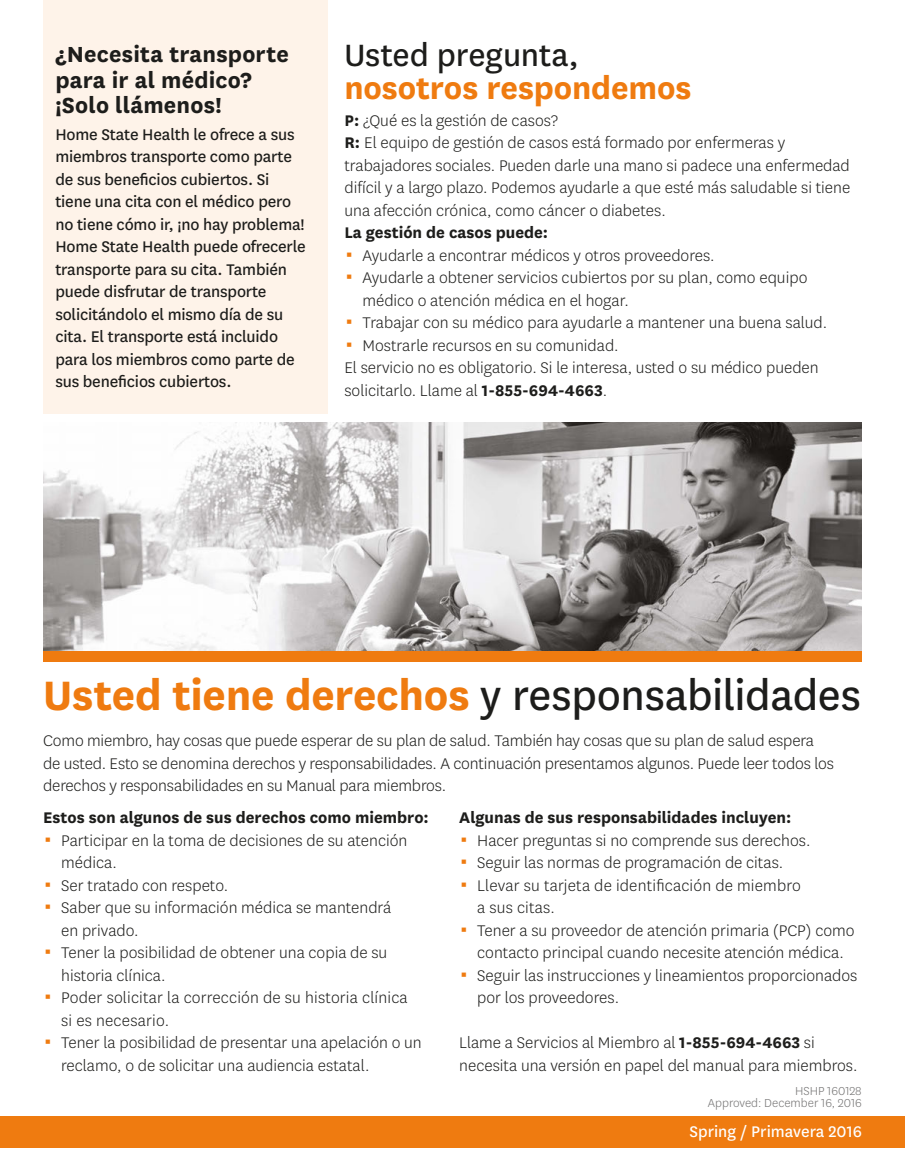
<style>
.page{position:relative;width:905px;height:1175px;background:#fff}
.page>*{position:absolute;margin:0;border:0;box-sizing:border-box;transform-origin:0 0}
.t1{font:700 48px "Centene Sans";letter-spacing:-.005em;color:#ef7b10}
.t2{font:700 36px/33px "Centene Sans";letter-spacing:-.005em;color:#ef7b10}
.t3{font:700 25.5px/25.5px "Centene Sans";letter-spacing:.005em;color:#1d1d1b}
.t4{font:300 18px/22.5px "Centene Sans";color:#1d1d1b}
.t5{font:18px/22.5px "Centene Sans";letter-spacing:-.01em;color:#1d1d1b}
.t6{font:700 18px "Centene Sans";color:#1d1d1b}
.t7{font:18px "Centene Sans";color:#fff}
.t8{font:300 13.5px "Centene Sans";color:#747373}
.s1{font-weight:400;color:#1d1d1b}
.s2{font-weight:700}
</style>
<div class="page">
<div style="left:0;top:1116px;width:905px;height:31px;background:#ef7b10"></div>
<div style="left:43px;top:0;width:284px;height:414px;background:#fef3e9"></div>
<img style="left:43px;top:422px;width:818px;height:229px">
<div style="left:43px;top:651px;width:818px;height:11px;background:#ef7b10"></div>
<p class="t3" style="left:55px;top:40px;width:235px">¿Necesita transporte para ir al médico? ¡Solo llámenos!</p>
<p class="t5" style="left:55px;top:122px;width:252px">Home State Health le ofrece a sus miembros transporte como parte de sus beneficios cubiertos. Si tiene una cita con el médico pero no tiene cómo ir, ¡no hay problema!<br>Home State Health puede ofrecerle transporte para su cita. También puede disfrutar de transporte solicitándolo el mismo día de su cita. El transporte está incluido para los miembros como parte de sus beneficios cubiertos.</p>
<p class="t2" style="left:344px;top:36px;width:348px"><span class="s1">Usted pregunta, </span>nosotros respondemos</p>
<p class="t4" style="left:344px;top:108px;width:215px"><span class="s2">P:</span> ¿Qué es la gestión de casos?</p>
<p class="t4" style="left:344px;top:131px;width:507px"><span class="s2">R:</span> El equipo de gestión de casos está formado por enfermeras y trabajadores sociales. Pueden darle una mano si padece una enfermedad difícil y a largo plazo. Podemos ayudarle a que esté más saludable si tiene una afección crónica, como cáncer o diabetes.</p>
<p class="t6" style="left:344px;top:220px;width:205px">La gestión de casos puede:</p>
<p class="t4" style="left:362px;top:243px;width:354px">Ayudarle a encontrar médicos y otros proveedores.</p>
<p class="t4" style="left:362px;top:266px;width:446px">Ayudarle a obtener servicios cubiertos por su plan, como equipo médico o atención médica en el hogar.</p>
<p class="t4" style="left:362px;top:311px;width:466px">Trabajar con su médico para ayudarle a mantener una buena salud.</p>
<p class="t4" style="left:362px;top:333px;width:258px">Mostrarle recursos en su comunidad.</p>
<p class="t4" style="left:344px;top:356px;width:476px">El servicio no es obligatorio. Si le interesa, usted o su médico pueden solicitarlo. Llame al <span class="s2">1-855-694-4663</span>.</p>
<p class="t1" style="left:43px;top:661px;width:819px">Usted tiene derechos <span class="s1">y responsabilidades</span></p>
<p class="t4" style="left:43px;top:729px;width:792px">Como miembro, hay cosas que puede esperar de su plan de salud. También hay cosas que su plan de salud espera de usted. Esto se denomina derechos y responsabilidades. A continuación presentamos algunos. Puede leer todos los derechos y responsabilidades en su Manual para miembros.</p>
<p class="t6" style="left:43px;top:804px;width:387px">Estos son algunos de sus derechos como miembro:</p>
<p class="t4" style="left:61px;top:828px;width:348px">Participar en la toma de decisiones de su atención médica.</p>
<p class="t4" style="left:61px;top:873px;width:168px">Ser tratado con respeto.</p>
<p class="t4" style="left:61px;top:895px;width:332px">Saber que su información médica se mantendrá en privado.</p>
<p class="t4" style="left:61px;top:940px;width:328px">Tener la posibilidad de obtener una copia de su historia clínica.</p>
<p class="t4" style="left:61px;top:985px;width:348px">Poder solicitar la corrección de su historia clínica si es necesario.</p>
<p class="t4" style="left:61px;top:1030px;width:362px">Tener la posibilidad de presentar una apelación o un reclamo, o de solicitar una audiencia estatal.</p>
<p class="t6" style="left:459px;top:804px;width:334px">Algunas de sus responsabilidades incluyen:</p>
<p class="t4" style="left:477px;top:828px;width:335px">Hacer preguntas si no comprende sus derechos.</p>
<p class="t4" style="left:477px;top:850px;width:307px">Seguir las normas de programación de citas.</p>
<p class="t4" style="left:477px;top:873px;width:325px">Llevar su tarjeta de identificación de miembro a sus citas.</p>
<p class="t4" style="left:477px;top:918px;width:379px">Tener a su proveedor de atención primaria (PCP) como contacto principal cuando necesite atención médica.</p>
<p class="t4" style="left:477px;top:963px;width:381px">Seguir las instrucciones y lineamientos proporcionados por los proveedores.</p>
<p class="t4" style="left:459px;top:1030px;width:400px">Llame a Servicios al Miembro al <span class="s2">1-855-694-4663</span> si necesita una versión en papel del manual para miembros.</p>
<p class="t8" style="left:795px;top:1082px;width:68px">HSHP 160128</p>
<p class="t8" style="left:707px;top:1094px;width:155px">Approved: December 16, 2016</p>
<p class="t7" style="left:689px;top:1119px;width:174px">Spring / Primavera 2016</p>
</div>
